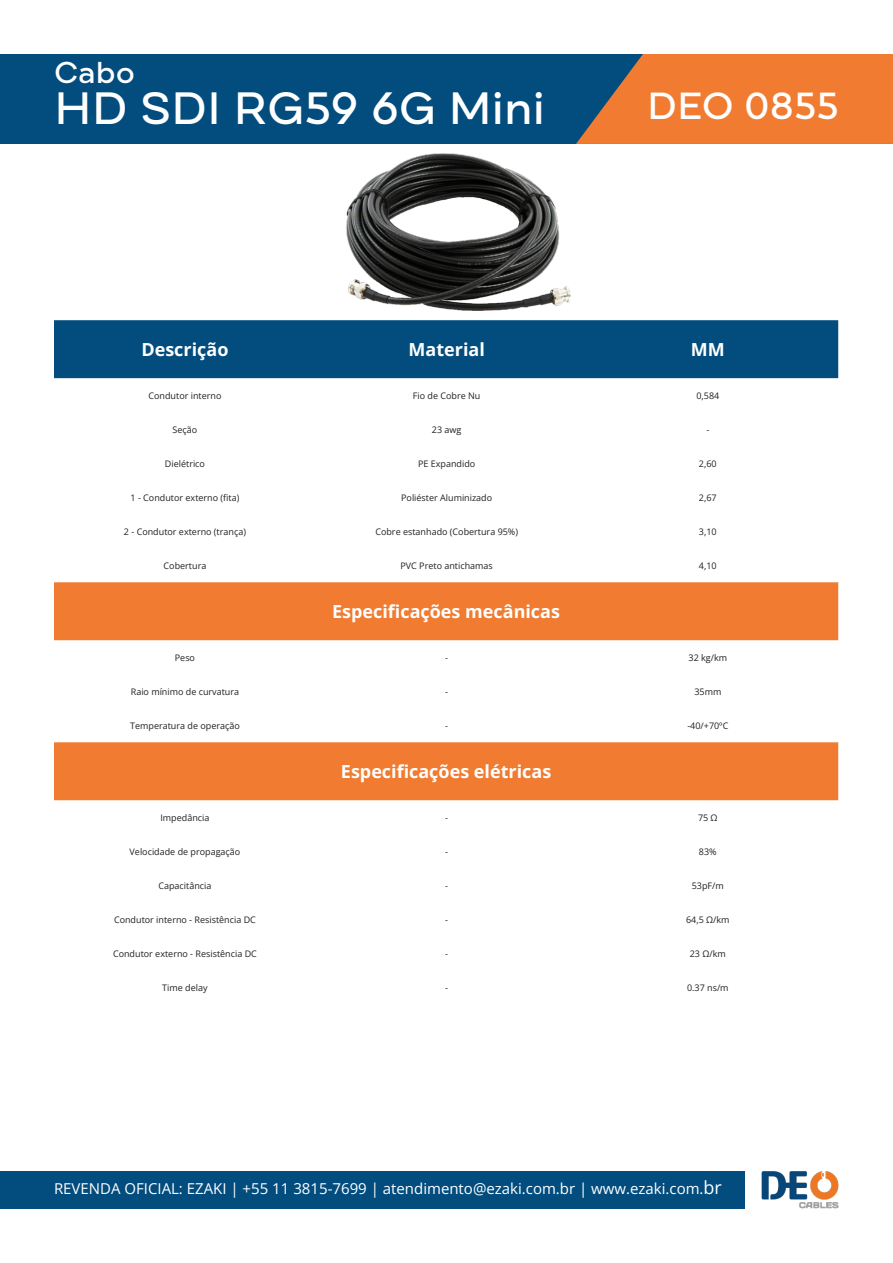
<style>
.page{position:relative;width:893px;height:1263px;background:#fff}
.page>*{position:absolute;margin:0;border:0;box-sizing:border-box;transform-origin:0 0}
.t1{font:500 45px "Draft A";color:#fff}
.t2{font:500 37.5px "Draft A";color:#fff}
.t3{font:500 30px "Draft A";color:#fff}
.t4{font:700 18px "Open Sans";color:#fff}
.t5{font:15px "Open Sans";color:#fff}
.t6{font:9px "Open Sans";color:#231f20}
.s1{font-size:18px}
</style>
<div class="page">
<hr style="left:892px;top:1171px;width:1px;height:38px;background:#024d7e">
<div style="left:0;top:54px;width:892px;height:90px;background:#024d7e"></div>
<svg style="left:576px;top:54px;width:317px;height:90px;background:#d77739"></svg>
<div style="left:0;top:1171px;width:744px;height:38px;background:#024d7e"></div>
<img style="left:762px;top:1171px;width:77px;height:38px">
<div style="left:54px;top:320px;width:784px;height:58px;background:#024d7e"></div>
<svg style="left:54px;top:582px;width:784px;height:218px;fill:#f17c31"></svg>
<img style="left:346px;top:153px;width:224px;height:157px">
<p class="t3" style="left:54px;top:54px;width:83px">Cabo</p>
<p class="t1" style="left:54px;top:80px;width:492px">HD SDI RG59 6G Mini</p>
<p class="t2" style="left:647px;top:82px;width:193px">DEO 0855</p>
<p class="t4" style="left:141px;top:337px;width:89px">Descrição</p>
<p class="t4" style="left:409px;top:337px;width:78px">Material</p>
<p class="t4" style="left:691px;top:337px;width:35px">MM</p>
<p class="t6" style="left:148px;top:389px;width:74px">Condutor interno</p>
<p class="t6" style="left:413px;top:389px;width:69px">Fio de Cobre Nu</p>
<p class="t6" style="left:696px;top:389px;width:24px">0,584</p>
<p class="t6" style="left:173px;top:423px;width:26px">Seção</p>
<p class="t6" style="left:432px;top:423px;width:31px">23 awg</p>
<p class="t6" style="left:706px;top:423px;width:4px">-</p>
<p class="t6" style="left:165px;top:457px;width:42px">Dielétrico</p>
<p class="t6" style="left:418px;top:457px;width:59px">PE Expandido</p>
<p class="t6" style="left:699px;top:457px;width:19px">2,60</p>
<p class="t6" style="left:131px;top:491px;width:110px">1 - Condutor externo (fita)</p>
<p class="t6" style="left:401px;top:491px;width:93px">Poliéster Aluminizado</p>
<p class="t6" style="left:699px;top:491px;width:19px">2,67</p>
<p class="t6" style="left:124px;top:525px;width:124px">2 - Condutor externo (trança)</p>
<p class="t6" style="left:375px;top:525px;width:144px">Cobre estanhado (Cobertura 95%)</p>
<p class="t6" style="left:699px;top:525px;width:19px">3,10</p>
<p class="t6" style="left:164px;top:559px;width:44px">Cobertura</p>
<p class="t6" style="left:400px;top:559px;width:94px">PVC Preto antichamas</p>
<p class="t6" style="left:699px;top:559px;width:19px">4,10</p>
<p class="t4" style="left:332px;top:599px;width:229px">Especificações mecânicas</p>
<p class="t6" style="left:175px;top:651px;width:22px">Peso</p>
<p class="t6" style="left:445px;top:651px;width:4px">-</p>
<p class="t6" style="left:688px;top:651px;width:40px">32 kg/km</p>
<p class="t6" style="left:131px;top:685px;width:110px">Raio mínimo de curvatura</p>
<p class="t6" style="left:445px;top:685px;width:4px">-</p>
<p class="t6" style="left:694px;top:685px;width:28px">35mm</p>
<p class="t6" style="left:130px;top:719px;width:111px">Temperatura de operação</p>
<p class="t6" style="left:445px;top:719px;width:4px">-</p>
<p class="t6" style="left:687px;top:719px;width:42px">-40/+70ºC</p>
<p class="t4" style="left:341px;top:759px;width:212px">Especificações elétricas</p>
<p class="t6" style="left:160px;top:811px;width:51px">Impedância</p>
<p class="t6" style="left:445px;top:811px;width:4px">-</p>
<p class="t6" style="left:698px;top:811px;width:21px">75 Ω</p>
<p class="t6" style="left:130px;top:845px;width:112px">Velocidade de propagação</p>
<p class="t6" style="left:445px;top:845px;width:4px">-</p>
<p class="t6" style="left:699px;top:845px;width:19px">83%</p>
<p class="t6" style="left:158px;top:879px;width:55px">Capacitância</p>
<p class="t6" style="left:445px;top:879px;width:4px">-</p>
<p class="t6" style="left:692px;top:879px;width:34px">53pF/m</p>
<p class="t6" style="left:114px;top:913px;width:143px">Condutor interno - Resistência DC</p>
<p class="t6" style="left:445px;top:913px;width:4px">-</p>
<p class="t6" style="left:686px;top:913px;width:45px">64,5 Ω/km</p>
<p class="t6" style="left:113px;top:947px;width:145px">Condutor externo - Resistência DC</p>
<p class="t6" style="left:445px;top:947px;width:4px">-</p>
<p class="t6" style="left:690px;top:947px;width:38px">23 Ω/km</p>
<p class="t6" style="left:162px;top:981px;width:47px">Time delay</p>
<p class="t6" style="left:445px;top:981px;width:4px">-</p>
<p class="t6" style="left:687px;top:981px;width:43px">0.37 ns/m</p>
<h3 class="t5" style="left:54px;top:1178px;width:669px">REVENDA OFICIAL: EZAKI | +55 11 3815-7699 | atendimento@ezaki.com.br | www.ezaki.com.<span class="s1">br</span></h3>
</div>
